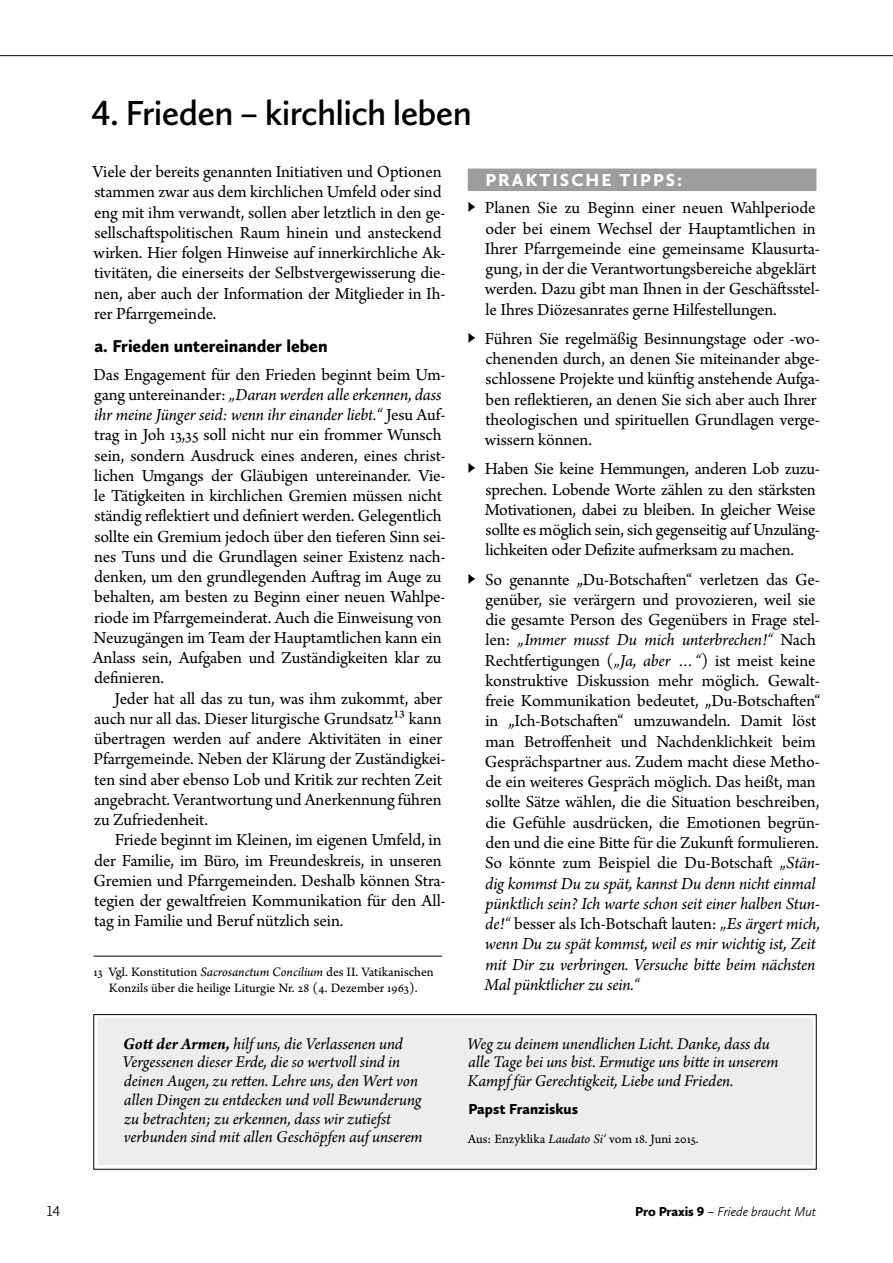
<style>
.page{position:relative;width:893px;height:1263px;background:#fff}
.page>*{position:absolute;margin:0;border:0;box-sizing:border-box;transform-origin:0 0}
.t1{font:600 36px "Calluna Sans";letter-spacing:-.02em;color:#000}
.t2{font:900 18px "Calluna Sans";letter-spacing:.115em;color:#fff}
.t3{font:17.85px/20.2px "Arno Pro";letter-spacing:-.005em;color:#000}
.t4{font:900 17.85px "Calluna Sans";letter-spacing:-.005em;color:#000}
.t5{font:italic 17.25px/18.8px "Arno Pro";letter-spacing:-.005em;color:#000}
.t6{font:900 15px "Calluna Sans";color:#000}
.t7{font:300 15px "Calluna Sans";color:#000}
.t8{font:13.5px/15.8px "Arno Pro Sm Text";color:#000;text-align:center}
.t9{font:italic 300 13.5px "Calluna Sans";letter-spacing:-.01em;color:#000}
.s1{font-style:italic}
.s2{font-family:"Arno Pro Italic Sm Text"}
.s3{font-family:"Calluna Sans"}
.s4{font-weight:700}
.s5{font-weight:900;font-style:normal}
.s6{font-style:normal}
</style>
<div class="page">
<hr style="left:0;top:55px;width:893px;height:1px;background:#000">
<div style="left:468px;top:169px;width:348px;height:22px;background:#9d9d9c"></div>
<hr style="left:94px;top:956px;width:348px;height:1px;background:#000">
<div style="left:94px;top:1014px;width:722px;height:155px;background:linear-gradient(to right,#f9f9f9,#f9f9f9)"></div>
<div style="left:94px;top:1014px;width:722px;height:155px;border:1px solid #000"></div>
<div style="left:98px;top:1019px;width:714px;height:146px;background:#ededed"></div>
<h1 class="t1" style="left:92px;top:91px;width:382px">4. Frieden – kirchlich leben</h1>
<p class="t3" style="left:93px;top:162px;width:355px">Viele der bereits genannten Initiativen und Optionen stammen zwar aus dem kirchlichen Umfeld oder sind eng mit ihm verwandt, sollen aber letztlich in den ge&shy;sellschaftspolitischen Raum hinein und ansteckend wirken. Hier folgen Hinweise auf innerkirchliche Ak&shy;tivitäten, die einerseits der Selbstvergewisserung die&shy;nen, aber auch der Information der Mitglieder in Ih&shy;rer Pfarrgemeinde.</p>
<p class="t4" style="left:94px;top:335px;width:235px">a. Frieden untereinander leben</p>
<p class="t3" style="left:93px;top:365px;width:354px">Das Engagement für den Frieden beginnt beim Um&shy;gang untereinander: <span class="s1">„Daran werden alle erkennen, dass ihr meine Jünger seid: wenn ihr einander liebt.“</span> Jesu Auf&shy;trag in Joh 13,35 soll nicht nur ein frommer Wunsch sein, sondern Ausdruck eines anderen, eines christ&shy;lichen Umgangs der Gläubigen untereinander. Vie&shy;le Tätigkeiten in kirchlichen Gremien müssen nicht ständig reflektiert und definiert werden. Gelegentlich sollte ein Gremium jedoch über den tieferen Sinn sei&shy;nes Tuns und die Grundlagen seiner Existenz nach&shy;denken, um den grundlegenden Auftrag im Auge zu behalten, am besten zu Beginn einer neuen Wahlpe&shy;riode im Pfarrgemeinderat. Auch die Einweisung von Neuzugängen im Team der Hauptamtlichen kann ein Anlass sein, Aufgaben und Zuständigkeiten klar zu definieren.</p>
<p class="t3" style="left:94px;top:689px;width:354px;text-indent:21px">Jeder hat all das zu tun, was ihm zukommt, aber auch nur all das. Dieser liturgische Grundsatz13 kann übertragen werden auf andere Aktivitäten in einer Pfarrgemeinde. Neben der Klärung der Zuständigkei&shy;ten sind aber ebenso Lob und Kritik zur rechten Zeit angebracht. Verantwortung und Anerkennung führen zu Zufriedenheit.</p>
<p class="t3" style="left:94px;top:831px;width:354px;text-indent:21px">Friede beginnt im Kleinen, im eigenen Umfeld, in der Familie, im Büro, im Freundeskreis, in unseren Gremien und Pfarrgemeinden. Deshalb können Stra&shy;tegien der gewaltfreien Kommunikation für den All&shy;tag in Familie und Beruf nützlich sein.</p>
<p class="t8" style="left:93px;top:965px;width:342px">13 Vgl. Konstitution <span class="s2">Sacrosanctum Concilium</span> des II. Vatikanischen<br>Konzils über die heilige Liturgie Nr. 28 (4. Dezember 1963).</p>
<p class="t2" style="left:485px;top:168px;width:199px">PRAKTISCHE TIPPS:</p>
<p class="t3" style="left:485px;top:199px;width:337px;text-indent:-19px"><span class="s3">►</span> Planen Sie zu Beginn einer neuen Wahlperiode oder bei einem Wechsel der Hauptamtlichen in Ihrer Pfarrgemeinde eine gemeinsame Klausurta&shy;gung, in der die Verantwortungsbereiche abgeklärt werden. Dazu gibt man Ihnen in der Geschäftsstel&shy;le Ihres Diözesanrates gerne Hilfestellungen.</p>
<p class="t3" style="left:485px;top:329px;width:337px;text-indent:-19px"><span class="s3">►</span> Führen Sie regelmäßig Besinnungstage oder -wo&shy;chenenden durch, an denen Sie miteinander abge&shy;schlossene Projekte und künftig anstehende Aufga&shy;ben reflektieren, an denen Sie sich aber auch Ihrer theologischen und spirituellen Grundlagen verge&shy;wissern können.</p>
<p class="t3" style="left:485px;top:460px;width:337px;text-indent:-19px"><span class="s3">►</span> Haben Sie keine Hemmungen, anderen Lob zuzu&shy;sprechen. Lobende Worte zählen zu den stärksten Motivationen, dabei zu bleiben. In gleicher Weise sollte es möglich sein, sich gegenseitig auf Unzuläng&shy;lichkeiten oder Defizite aufmerksam zu machen.</p>
<p class="t3" style="left:484px;top:570px;width:338px;text-indent:-19px"><span class="s3">►</span> So genannte „Du-Botschaften“ verletzen das Ge&shy;genüber, sie verärgern und provozieren, weil sie die gesamte Person des Gegenübers in Frage stel&shy;len: <span class="s1">„Immer musst Du mich unterbrechen!“</span> Nach Rechtfertigungen (<span class="s1">„Ja, aber …“</span>) ist meist keine konstruktive Diskussion mehr möglich. Gewalt&shy;freie Kommunikation bedeutet, „Du-Botschaften“ in „Ich-Botschaften“ umzuwandeln. Damit löst man Betroffenheit und Nachdenklichkeit beim Gesprächspartner aus. Zudem macht diese Metho&shy;de ein weiteres Gespräch möglich. Das heißt, man sollte Sätze wählen, die die Situation beschreiben, die Gefühle ausdrücken, die Emotionen begrün&shy;den und die eine Bitte für die Zukunft formulieren.<br>So könnte zum Beispiel die Du-Botschaft <span class="s1">„Stän&shy;dig kommst Du zu spät, kannst Du denn nicht einmal pünktlich sein? Ich warte schon seit einer halben Stun&shy;de!“</span> besser als Ich-Botschaft lauten: <span class="s1">„Es ärgert mich, wenn Du zu spät kommst, weil es mir wichtig ist, Zeit mit Dir zu verbringen. Versuche bitte beim nächsten Mal pünktlicher zu sein.“</span></p>
<p class="t5" style="left:122px;top:1035px;width:302px"><span class="s4">Gott der Armen,</span> hilf uns, die Verlassenen und Vergessenen dieser Erde, die so wertvoll sind in deinen Augen, zu retten. Lehre uns, den Wert von allen Dingen zu entdecken und voll Bewunderung zu betrachten; zu erkennen, dass wir zutiefst verbunden sind mit allen Geschöpfen auf unserem</p>
<p class="t5" style="left:467px;top:1035px;width:313px">Weg zu deinem unendlichen Licht. Danke, dass du alle Tage bei uns bist. Ermutige uns bitte in unserem<br>Kampf für Gerechtigkeit, Liebe und Frieden.</p>
<p class="t6" style="left:468px;top:1099px;width:111px">Papst Franziskus</p>
<p class="t8" style="left:468px;top:1131px;width:233px">Aus: Enzyklika <span class="s2">Laudato Si‘</span> vom 18. Juni 2015.</p>
<p class="t7" style="left:47px;top:1202px;width:15px">14</p>
<p class="t9" style="left:635px;top:1203px;width:183px"><span class="s5">Pro Praxis 9</span> <span class="s6">–</span> Friede braucht Mut</p>
</div>
